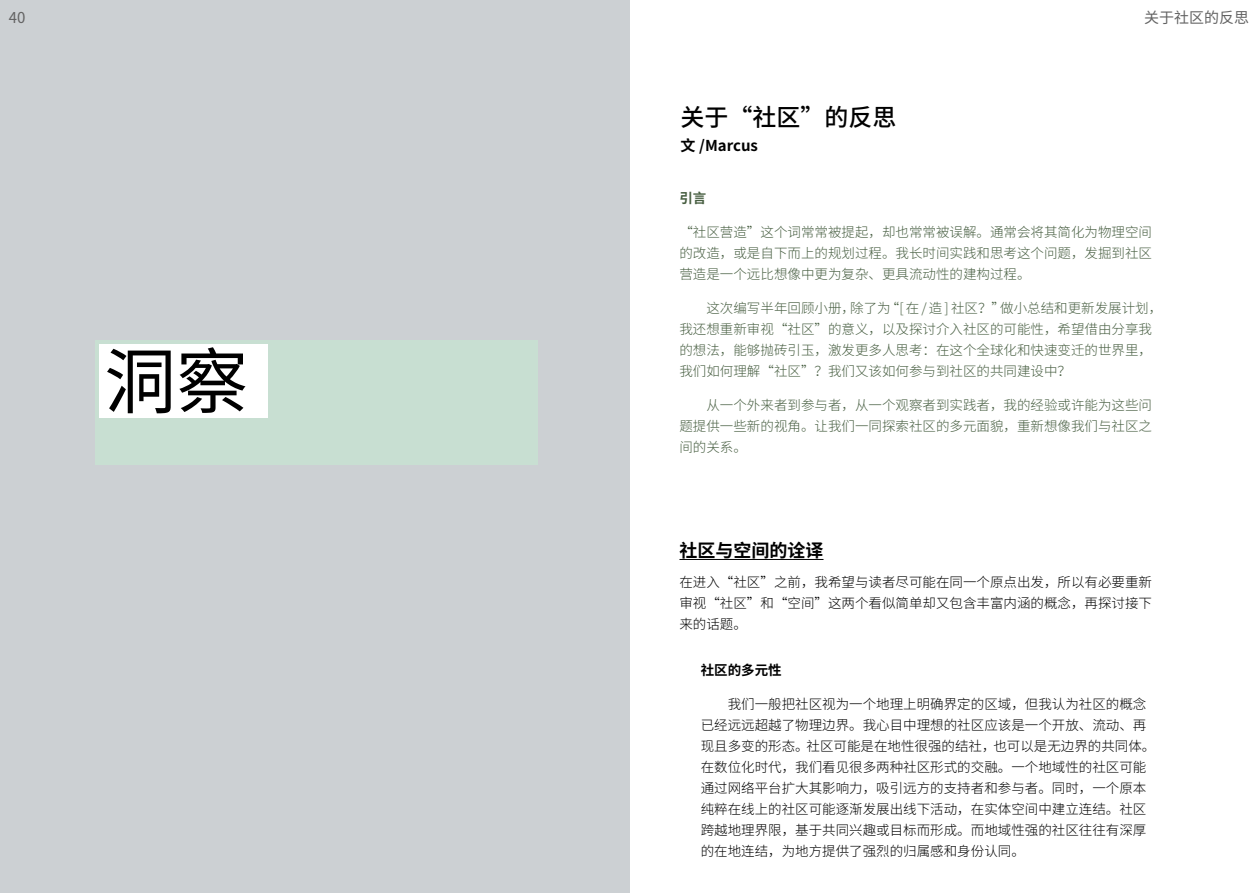
<style>
.page{position:relative;width:1259px;height:893px;background:#fff}
.page>*{position:absolute;margin:0;border:0;box-sizing:border-box;transform-origin:0 0}
.t1{font:72px "Source Han Sans CN";color:#000}
.t2{font:500 24px "Source Han Sans CN";color:#000}
.t3{font:700 18px "Source Han Sans CN";color:#000}
.t4{font:15px "Source Han Sans CN";color:#636363}
.t5{font:700 15px "Source Han Sans CN";color:#000}
.t6{font:300 13.5px/21px "Source Han Sans CN";color:#000;text-align:justify}
.t7{font:300 13.5px/21px "Source Han Sans CN";color:#475e41;text-align:justify}
.t8{font:700 13.5px "Source Han Sans CN";color:#000}
.t9{font:700 13.5px "Source Han Sans CN";color:#475e41}
</style>
<div class="page">
<div style="left:0;top:0;width:629px;height:893px;background:#ccd0d3"></div>
<div style="left:95px;top:340px;width:443px;height:125px;background:#c8dfd2"></div>
<div style="left:100px;top:344px;width:168px;height:74px;background:#fff"></div>
<hr style="left:679px;top:559px;width:144px;height:1px;background:#000">
<p class="t4" style="left:9px;top:9px;width:18px">40</p>
<p class="t4" style="left:1144px;top:9px;width:106px">关于社区的反思</p>
<h2 class="t2" style="left:680px;top:104px;width:218px">关于“社区”的反思</h2>
<h1 class="t1" style="left:104px;top:341px;width:145px">洞察</h1>
<p class="t5" style="left:680px;top:137px;width:79px">文 /Marcus</p>
<p class="t9" style="left:679px;top:191px;width:28px">引言</p>
<p class="t7" style="left:679px;top:222px;width:474px">“社区营造”这个词常常被提起，却也常常被误解。通常会将其简化为物理空间的改造，或是自下而上的规划过程。我长时间实践和思考这个问题，发掘到社区营造是一个远比想像中更为复杂、更具流动性的建构过程。</p>
<p class="t7" style="left:679px;top:298px;width:484px;text-align:left;text-indent:27px">这次编写半年回顾小册，除了为“[ 在 / 造 ] 社区？”做小总结和更新发展计划，我还想重新审视“社区”的意义，以及探讨介入社区的可能性，希望借由分享我的想法，能够抛砖引玉，激发更多人思考：在这个全球化和快速变迁的世界里，我们如何理解“社区”？我们又该如何参与到社区的共同建设中？</p>
<p class="t7" style="left:679px;top:394px;width:474px;text-indent:27px">从一个外来者到参与者，从一个观察者到实践者，我的经验或许能为这些问题提供一些新的视角。让我们一同探索社区的多元面貌，重新想像我们与社区之间的关系。</p>
<h3 class="t3" style="left:679px;top:540px;width:146px">社区与空间的诠译</h3>
<p class="t6" style="left:679px;top:571px;width:474px">在进入“社区”之前，我希望与读者尽可能在同一个原点出发，所以有必要重新审视“社区”和“空间”这两个看似简单却又包含丰富内涵的概念，再探讨接下来的话题。</p>
<p class="t8" style="left:701px;top:662px;width:82px">社区的多元性</p>
<p class="t6" style="left:701px;top:694px;width:456px;text-align:left;text-indent:27px">我们一般把社区视为一个地理上明确界定的区域，但我认为社区的概念已经远远超越了物理边界。我心目中理想的社区应该是一个开放、流动、再现且多变的形态。社区可能是在地性很强的结社，也可以是无边界的共同体。在数位化时代，我们看见很多两种社区形式的交融。一个地域性的社区可能通过网络平台扩大其影响力，吸引远方的支持者和参与者。同时，一个原本纯粹在线上的社区可能逐渐发展出线下活动，在实体空间中建立连结。社区跨越地理界限，基于共同兴趣或目标而形成。而地域性强的社区往往有深厚的在地连结，为地方提供了强烈的归属感和身份认同。</p>
</div>
